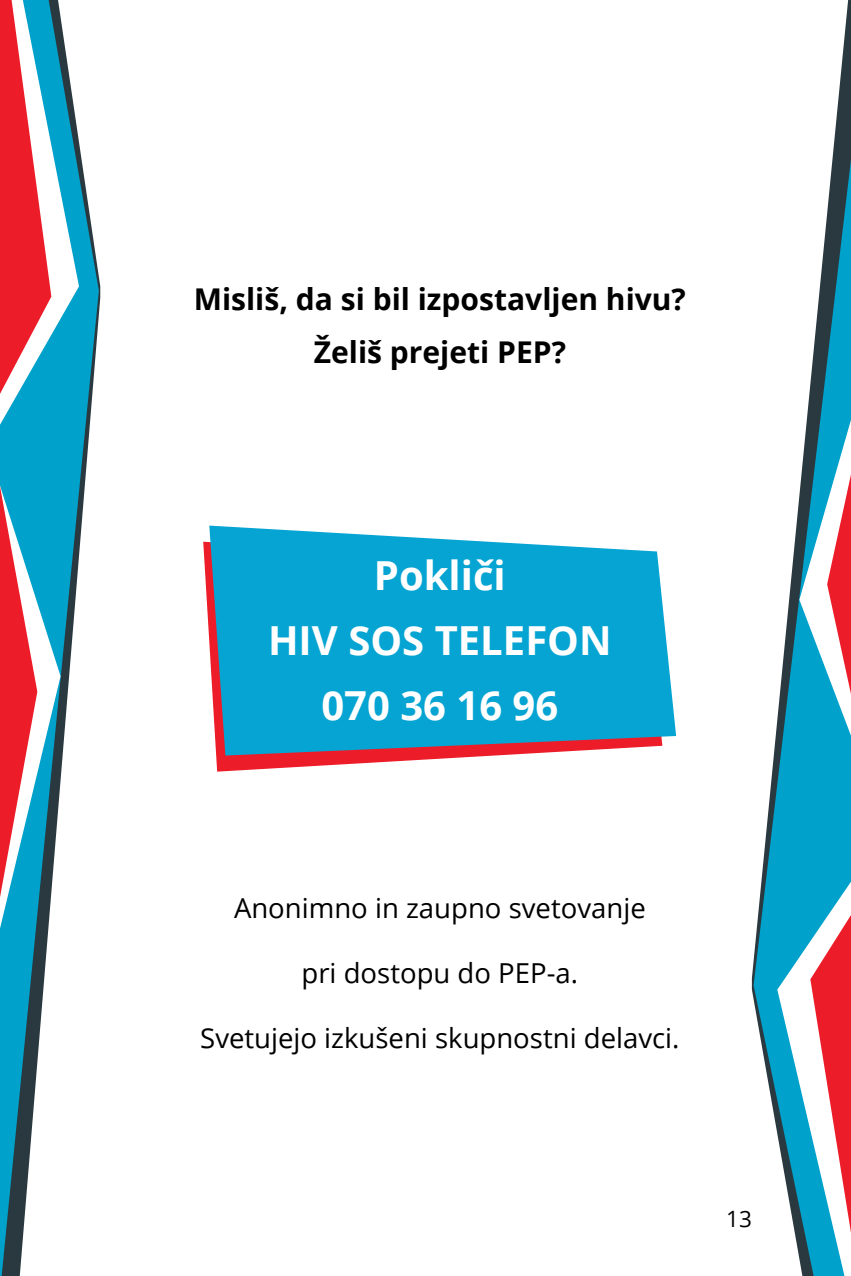
<style>
.page{position:relative;width:851px;height:1276px;background:#fff}
.page>*{position:absolute;margin:0;border:0;box-sizing:border-box;transform-origin:0 0}
.t1{font:700 40px/65px "Open Sans";color:#fff;text-align:center}
.t2{font:700 30px/52.5px "Open Sans";color:#000;text-align:center}
.t3{font:27.5px "Open Sans";color:#000}
.t4{font:22.5px "Open Sans";color:#000}
</style>
<div class="page">
<svg style="left:203px;top:542px;width:300px;height:229px"></svg>
<svg style="left:209px;top:525px;width:467px;height:230px;background:#26a6ce"></svg>
<svg style="left:751px;top:0;width:99px;height:996px"></svg>
<svg style="left:753px;top:159px;width:97px;height:973px"></svg>
<svg style="left:777px;top:881px;width:73px;height:395px"></svg>
<svg style="left:799px;top:420px;width:51px;height:315px"></svg>
<svg style="left:0;top:142px;width:99px;height:1134px"></svg>
<svg style="left:0;top:0;width:79px;height:425px"></svg>
<svg style="left:0;top:485px;width:61px;height:443px"></svg>
<p class="t2" style="left:194px;top:272px;width:493px">Misliš, da si bil izpostavljen hivu?<br>Želiš prejeti PEP?</p>
<h1 class="t1" style="left:268px;top:542px;width:345px">Pokliči<br>HIV SOS TELEFON<br>070 36 16 96</h1>
<p class="t3" style="left:234px;top:889px;width:413px">Anonimno in zaupno svetovanje</p>
<p class="t3" style="left:301px;top:954px;width:278px">pri dostopu do PEP-a.</p>
<p class="t3" style="left:200px;top:1019px;width:480px">Svetujejo izkušeni skupnostni delavci.</p>
<p class="t4" style="left:726px;top:1203px;width:27px">13</p>
</div>
